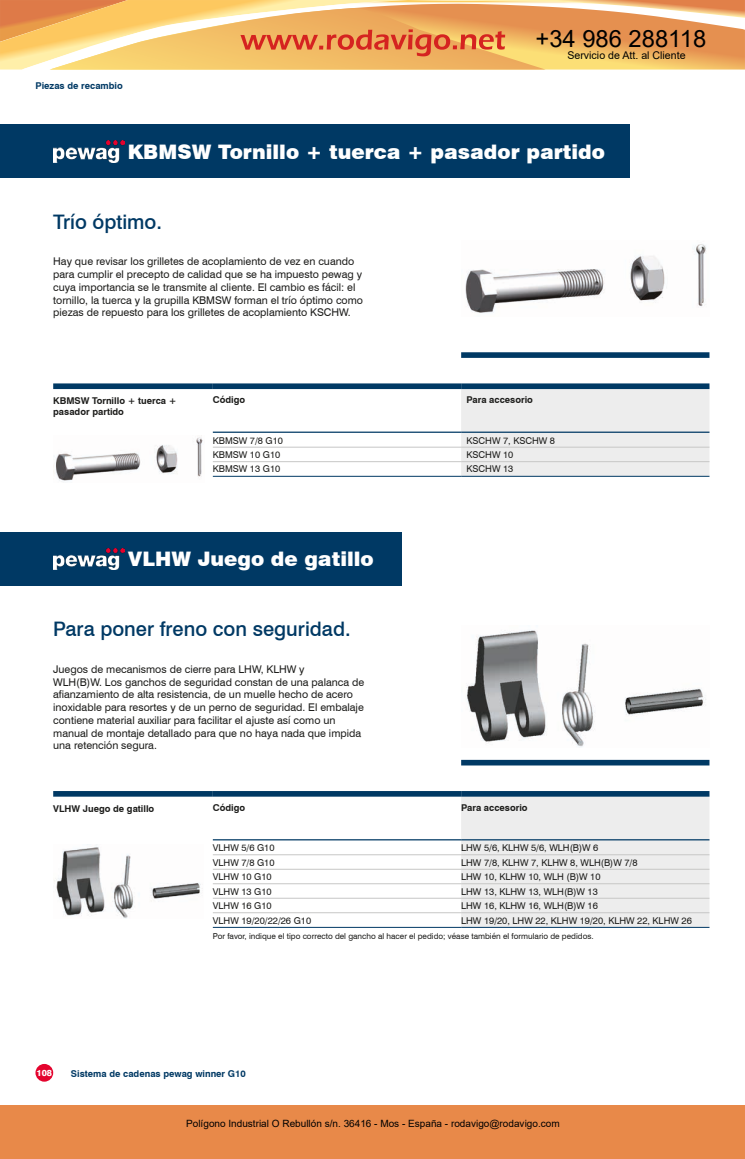
<style>
.page{position:relative;width:745px;height:1159px;background:#fff}
.page>*{position:absolute;margin:0;border:0;box-sizing:border-box;transform-origin:0 0}
.t1{font:23.75px "Arial";color:#000}
.t2{font:900 20px "Swiss 721 BT";color:#fff}
.t3{font:500 20px "Swiss 721 BT";color:#003964}
.t4{font:10.62px/12.8px "Swiss 721 BT";color:#1d1d1b}
.t5{font:10.62px "Arial";color:#000}
.t6{font:10px "Arial";color:#000}
.t7{font:9.38px "Swiss 721 BT";color:#1d1d1b}
.t8{font:700 9.38px/11.2px "Swiss 721 BT";color:#1d1d1b}
.t9{font:700 9.38px "Swiss 721 BT";color:#003964}
.t10{font:800 8.75px "Swiss 721 BT";color:#fff}
.t11{font:8.12px "Swiss 721 BT";color:#1d1d1b}
</style>
<div class="page">
<img style="left:466px;top:630px;width:240px;height:117px">
<div style="left:53px;top:791px;width:160px;height:5px;background:#003964"></div>
<img style="left:465px;top:244px;width:242px;height:69px">
<div style="left:53px;top:383px;width:160px;height:6px;background:#003964"></div>
<img style="left:53px;top:437px;width:150px;height:44px">
<div style="left:461px;top:389px;width:248px;height:87px;background:#ededed"></div>
<div style="left:213px;top:383px;width:248px;height:6px;background:#003964"></div>
<div style="left:461px;top:383px;width:248px;height:6px;background:#003964"></div>
<hr style="left:213px;top:431px;width:248px;height:2px;background:#003964">
<hr style="left:461px;top:431px;width:248px;height:2px;background:#003964">
<hr style="left:213px;top:447px;width:248px;height:1px;background:#c7c7c6">
<hr style="left:461px;top:447px;width:248px;height:1px;background:#c7c7c6">
<hr style="left:213px;top:461px;width:248px;height:1px;background:#c7c7c6">
<hr style="left:461px;top:461px;width:248px;height:1px;background:#c7c7c6">
<hr style="left:213px;top:476px;width:248px;height:1px;background:#003964">
<hr style="left:461px;top:476px;width:248px;height:1px;background:#003964">
<div style="left:461px;top:352px;width:248px;height:6px;background:#003964"></div>
<div style="left:0;top:125px;width:629px;height:53px;background:#003964"></div>
<img style="left:53px;top:141px;width:71px;height:21px">
<img style="left:54px;top:847px;width:147px;height:71px">
<div style="left:461px;top:796px;width:248px;height:131px;background:#ededed"></div>
<div style="left:213px;top:791px;width:248px;height:5px;background:#003964"></div>
<div style="left:461px;top:791px;width:248px;height:5px;background:#003964"></div>
<hr style="left:213px;top:839px;width:248px;height:1px;background:#003964">
<hr style="left:461px;top:839px;width:248px;height:1px;background:#003964">
<hr style="left:213px;top:854px;width:248px;height:1px;background:#c7c7c6">
<hr style="left:461px;top:854px;width:248px;height:1px;background:#c7c7c6">
<hr style="left:213px;top:869px;width:248px;height:1px;background:#c7c7c6">
<hr style="left:461px;top:869px;width:248px;height:1px;background:#c7c7c6">
<hr style="left:213px;top:883px;width:248px;height:1px;background:#c7c7c6">
<hr style="left:461px;top:883px;width:248px;height:1px;background:#c7c7c6">
<hr style="left:213px;top:898px;width:248px;height:1px;background:#c7c7c6">
<hr style="left:461px;top:898px;width:248px;height:1px;background:#c7c7c6">
<hr style="left:213px;top:912px;width:248px;height:1px;background:#c7c7c6">
<hr style="left:461px;top:912px;width:248px;height:1px;background:#c7c7c6">
<hr style="left:213px;top:927px;width:248px;height:1px;background:#003964">
<hr style="left:461px;top:927px;width:248px;height:1px;background:#003964">
<div style="left:461px;top:760px;width:248px;height:5px;background:#003964"></div>
<div style="left:0;top:532px;width:401px;height:53px;background:#003964"></div>
<img style="left:53px;top:548px;width:71px;height:22px">
<div style="left:35px;top:1064px;width:18px;height:17px;background:#e4042e;border-radius:50%"></div>
<div style="left:0;top:1105px;width:744px;height:54px;background:#e88949"></div>
<svg style="left:0;top:0;width:744px;height:70px"></svg>
<h1 class="t1" style="left:535px;top:22px;width:172px">+34 986 288118</h1>
<p class="t9" style="left:35px;top:80px;width:89px">Piezas de recambio</p>
<p class="t5" style="left:567px;top:48px;width:120px">Servicio de Att. al Cliente</p>
<h2 class="t2" style="left:128px;top:139px;width:478px">KBMSW Tornillo + tuerca + pasador partido</h2>
<h2 class="t3" style="left:53px;top:209px;width:110px">Trío óptimo.</h2>
<p class="t4" style="left:53px;top:255px;width:311px">Hay que revisar los grilletes de acoplamiento de vez en cuando para cumplir el precepto de calidad que se ha impuesto pewag y cuya importancia se le transmite al cliente. El cambio es fácil: el tornillo, la tuerca y la grupilla KBMSW forman el trío óptimo como piezas de repuesto para los grilletes de acoplamiento KSCHW.</p>
<p class="t8" style="left:53px;top:395px;width:125px">KBMSW Tornillo + tuerca + pasador partido</p>
<p class="t8" style="left:213px;top:394px;width:34px">Código</p>
<p class="t8" style="left:466px;top:394px;width:68px">Para accesorio</p>
<p class="t7" style="left:213px;top:434px;width:72px">KBMSW 7/8 G10</p>
<p class="t7" style="left:466px;top:434px;width:90px">KSCHW 7, KSCHW 8</p>
<p class="t7" style="left:213px;top:449px;width:69px">KBMSW 10 G10</p>
<p class="t7" style="left:466px;top:449px;width:48px">KSCHW 10</p>
<p class="t7" style="left:213px;top:463px;width:69px">KBMSW 13 G10</p>
<p class="t7" style="left:466px;top:463px;width:48px">KSCHW 13</p>
<h2 class="t2" style="left:128px;top:547px;width:247px">VLHW Juego de gatillo</h2>
<h2 class="t3" style="left:53px;top:617px;width:299px">Para poner freno con seguridad.</h2>
<p class="t4" style="left:53px;top:662px;width:312px">Juegos de mecanismos de cierre para LHW, KLHW y<br>WLH(B)W. Los ganchos de seguridad constan de una palanca de afianzamiento de alta resistencia, de un muelle hecho de acero inoxidable para resortes y de un perno de seguridad. El embalaje contiene material auxiliar para facilitar el ajuste así como un manual de montaje detallado para que no haya nada que impida una retención segura.</p>
<p class="t8" style="left:53px;top:802px;width:103px">VLHW Juego de gatillo</p>
<p class="t8" style="left:213px;top:802px;width:34px">Código</p>
<p class="t8" style="left:461px;top:802px;width:68px">Para accesorio</p>
<p class="t7" style="left:213px;top:842px;width:63px">VLHW 5/6 G10</p>
<p class="t7" style="left:461px;top:842px;width:139px">LHW 5/6, KLHW 5/6, WLH(B)W 6</p>
<p class="t7" style="left:213px;top:856px;width:63px">VLHW 7/8 G10</p>
<p class="t7" style="left:461px;top:856px;width:178px">LHW 7/8, KLHW 7, KLHW 8, WLH(B)W 7/8</p>
<p class="t7" style="left:213px;top:871px;width:60px">VLHW 10 G10</p>
<p class="t7" style="left:461px;top:871px;width:141px">LHW 10, KLHW 10, WLH (B)W 10</p>
<p class="t7" style="left:213px;top:885px;width:60px">VLHW 13 G10</p>
<p class="t7" style="left:461px;top:885px;width:138px">LHW 13, KLHW 13, WLH(B)W 13</p>
<p class="t7" style="left:213px;top:900px;width:60px">VLHW 16 G10</p>
<p class="t7" style="left:461px;top:900px;width:138px">LHW 16, KLHW 16, WLH(B)W 16</p>
<p class="t7" style="left:213px;top:914px;width:100px">VLHW 19/20/22/26 G10</p>
<p class="t7" style="left:461px;top:914px;width:232px">LHW 19/20, LHW 22, KLHW 19/20, KLHW 22, KLHW 26</p>
<p class="t11" style="left:213px;top:931px;width:382px">Por favor, indique el tipo correcto del gancho al hacer el pedido; véase también el formulario de pedidos.</p>
<p class="t10" style="left:37px;top:1067px;width:17px">108</p>
<p class="t9" style="left:71px;top:1067px;width:176px">Sistema de cadenas pewag winner G10</p>
<p class="t6" style="left:186px;top:1117px;width:375px">Polígono Industrial O Rebullón s/n. 36416 - Mos - España - rodavigo@rodavigo.com</p>
</div>
